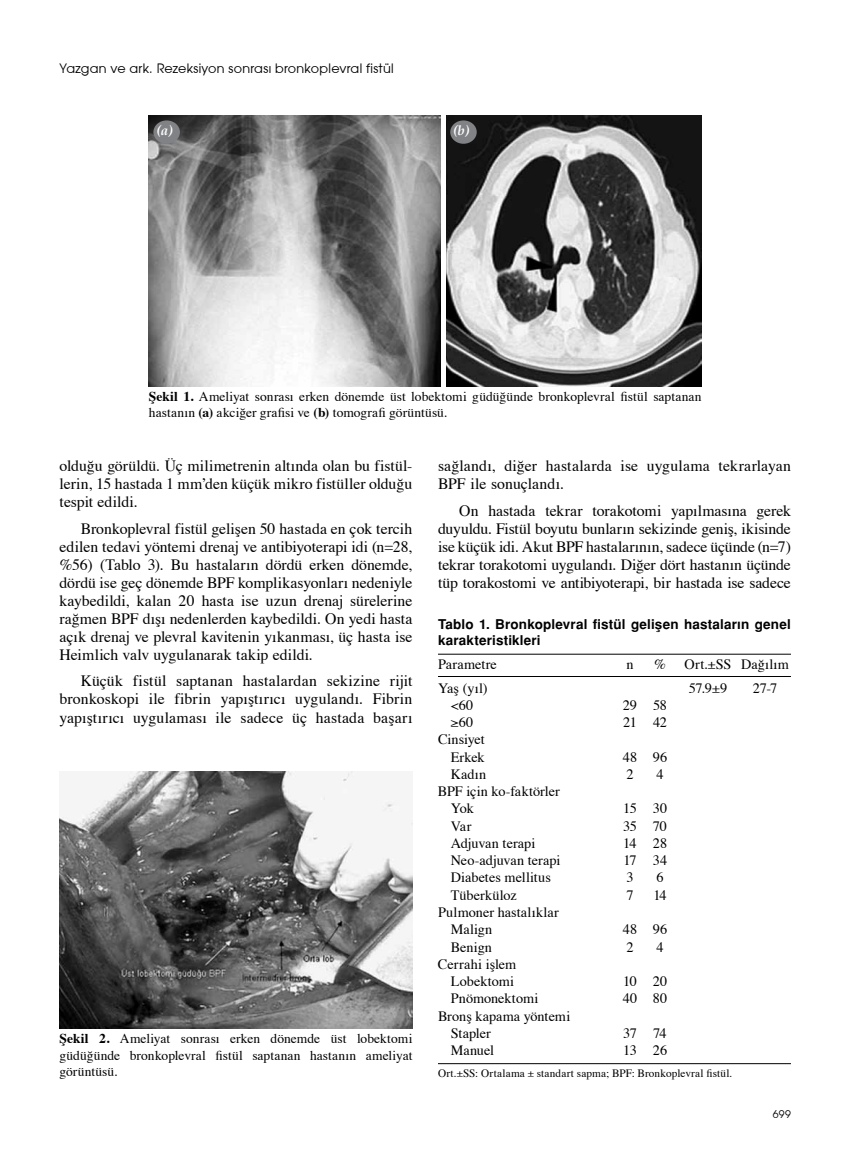
<style>
.page{position:relative;width:859px;height:1170px;background:#fff}
.page>*{position:absolute;margin:0;border:0;box-sizing:border-box;transform-origin:0 0}
.t1{font:15.75px/18px "Times";letter-spacing:.005em;color:#000;text-align:justify}
.t2{font:14.25px/17.2px "Times";color:#000}
.t3{font:13.5px/16.5px "Times";letter-spacing:.005em;color:#000;text-align:justify}
.t4{font:700 13.5px/16.5px "Helvetica Tr";letter-spacing:.01em;color:#000}
.t5{font:italic 700 13.5px "Palatino";color:#fff}
.t6{font:12.75px "Avant Garde";letter-spacing:.02em;color:#000}
.t7{font:11.25px "Times";letter-spacing:.015em;color:#000}
.t8{font:10.5px "Avant Garde";color:#000}
.s1{font-weight:700}
</style>
<div class="page">
<img style="left:60px;top:771px;width:352px;height:257px">
<img style="left:149px;top:116px;width:552px;height:270px">
<div style="left:441px;top:115px;width:5px;height:273px;background:#fff"></div>
<div style="left:153px;top:120px;width:27px;height:24px;background:#808285;border-radius:50%"></div>
<div style="left:450px;top:120px;width:27px;height:24px;background:#808285;border-radius:50%"></div>
<hr style="left:438px;top:654px;width:353px;height:1px;background:#000">
<hr style="left:438px;top:676px;width:353px;height:1px;background:#000">
<hr style="left:438px;top:1063px;width:353px;height:1px;background:#000">
<p class="t6" style="left:60px;top:61px;width:336px">Yazgan ve ark. Rezeksiyon sonrası bronkoplevral fistül</p>
<p class="t5" style="left:156px;top:122px;width:18px">(a)</p>
<p class="t5" style="left:453px;top:122px;width:17px">(b)</p>
<p class="t3" style="left:149px;top:388px;width:554px"><span class="s1">Şekil 1.</span> Ameliyat sonrası erken dönemde üst lobektomi güdüğünde bronkoplevral fistül saptanan hastanın <span class="s1">(a)</span> akciğer grafisi ve <span class="s1">(b)</span> tomografi görüntüsü.</p>
<p class="t1" style="left:60px;top:456px;width:354px">olduğu görüldü. Üç milimetrenin altında olan bu fistül&shy;lerin, 15 hastada 1 mm’den küçük mikro fistüller olduğu tespit edildi.</p>
<p class="t1" style="left:60px;top:519px;width:354px;text-indent:21px">Bronkoplevral fistül gelişen 50 hastada en çok tercih edilen tedavi yöntemi drenaj ve antibiyoterapi idi (n=28, %56) (Tablo 3). Bu hastaların dördü erken dönemde, dördü ise geç dönemde BPF komplikasyonları nedeniyle kaybedildi, kalan 20 hasta ise uzun drenaj sürelerine rağmen BPF dışı nedenlerden kaybedildi. On yedi hasta açık drenaj ve plevral kavitenin yıkanması, üç hasta ise Heimlich valv uygulanarak takip edildi.</p>
<p class="t1" style="left:60px;top:672px;width:354px;text-indent:21px">Küçük fistül saptanan hastalardan sekizine rijit bronkoskopi ile fibrin yapıştırıcı uygulandı. Fibrin yapıştırıcı uygulaması ile sadece üç hastada başarı</p>
<p class="t3" style="left:60px;top:1029px;width:354px"><span class="s1">Şekil 2.</span> Ameliyat sonrası erken dönemde üst lobektomi güdüğünde bronkoplevral fistül saptanan hastanın ameliyat görüntüsü.</p>
<p class="t1" style="left:438px;top:457px;width:354px">sağlandı, diğer hastalarda ise uygulama tekrarlayan<br>BPF ile sonuçlandı.</p>
<p class="t1" style="left:438px;top:501px;width:354px;text-indent:21px">On hastada tekrar torakotomi yapılmasına gerek duyuldu. Fistül boyutu bunların sekizinde geniş, ikisinde ise küçük idi. Akut BPF hastalarının, sadece üçünde (n=7) tekrar torakotomi uygulandı. Diğer dört hastanın üçünde tüp torakostomi ve antibiyoterapi, bir hastada ise sadece</p>
<p class="t4" style="left:438px;top:615px;width:354px">Tablo 1. Bronkoplevral fistül gelişen hastaların genel karakteristikleri</p>
<p class="t2" style="left:438px;top:655px;width:60px">Parametre</p>
<p class="t2" style="left:626px;top:655px;width:9px">n</p>
<p class="t2" style="left:654px;top:655px;width:13px">%</p>
<p class="t2" style="left:685px;top:655px;width:106px">Ort.±SS Dağılım</p>
<p class="t2" style="left:438px;top:678px;width:51px">Yaş (yıl)</p>
<p class="t2" style="left:689px;top:678px;width:40px">57.9±9</p>
<p class="t2" style="left:753px;top:678px;width:26px">27-7</p>
<p class="t2" style="left:451px;top:696px;width:24px">&lt;60</p>
<p class="t2" style="left:623px;top:696px;width:46px">29 58</p>
<p class="t2" style="left:451px;top:713px;width:24px">≥60</p>
<p class="t2" style="left:623px;top:713px;width:45px">21 42</p>
<p class="t2" style="left:438px;top:730px;width:48px;text-align:right">Cinsiyet<br>Erkek</p>
<p class="t2" style="left:623px;top:747px;width:46px">48 96</p>
<p class="t2" style="left:451px;top:765px;width:37px">Kadın</p>
<p class="t2" style="left:626px;top:765px;width:9px">2</p>
<p class="t2" style="left:656px;top:765px;width:9px">4</p>
<p class="t2" style="left:451px;top:782px;width:111px;text-indent:-13px">BPF için ko-faktörler<br>Yok</p>
<p class="t2" style="left:623px;top:799px;width:46px">15 30</p>
<p class="t2" style="left:451px;top:817px;width:22px">Var</p>
<p class="t2" style="left:623px;top:817px;width:45px">35 70</p>
<p class="t2" style="left:451px;top:834px;width:86px">Adjuvan terapi</p>
<p class="t2" style="left:623px;top:834px;width:45px">14 28</p>
<p class="t2" style="left:451px;top:851px;width:111px">Neo-adjuvan terapi</p>
<p class="t2" style="left:623px;top:851px;width:45px">17 34</p>
<p class="t2" style="left:451px;top:868px;width:102px">Diabetes mellitus</p>
<p class="t2" style="left:626px;top:868px;width:9px">3</p>
<p class="t2" style="left:656px;top:868px;width:9px">6</p>
<p class="t2" style="left:451px;top:886px;width:68px">Tüberküloz</p>
<p class="t2" style="left:626px;top:886px;width:9px">7</p>
<p class="t2" style="left:653px;top:886px;width:15px">14</p>
<p class="t2" style="left:451px;top:903px;width:110px;text-indent:-13px">Pulmoner hastalıklar<br>Malign</p>
<p class="t2" style="left:623px;top:920px;width:46px">48 96</p>
<p class="t2" style="left:451px;top:937px;width:43px">Benign</p>
<p class="t2" style="left:626px;top:937px;width:9px">2</p>
<p class="t2" style="left:656px;top:937px;width:9px">4</p>
<p class="t2" style="left:438px;top:955px;width:80px;text-align:right">Cerrahi işlem<br>Lobektomi</p>
<p class="t2" style="left:623px;top:972px;width:46px">10 20</p>
<p class="t2" style="left:451px;top:989px;width:89px">Pnömonektomi</p>
<p class="t2" style="left:623px;top:989px;width:46px">40 80</p>
<p class="t2" style="left:451px;top:1006px;width:121px;text-indent:-13px">Bronş kapama yöntemi<br>Stapler</p>
<p class="t2" style="left:623px;top:1024px;width:45px">37 74</p>
<p class="t2" style="left:451px;top:1041px;width:45px">Manuel</p>
<p class="t2" style="left:623px;top:1041px;width:46px">13 26</p>
<p class="t7" style="left:438px;top:1065px;width:296px">Ort.±SS: Ortalama ± standart sapma; BPF: Bronkoplevral fistül.</p>
<p class="t8" style="left:773px;top:1107px;width:20px">699</p>
</div>
